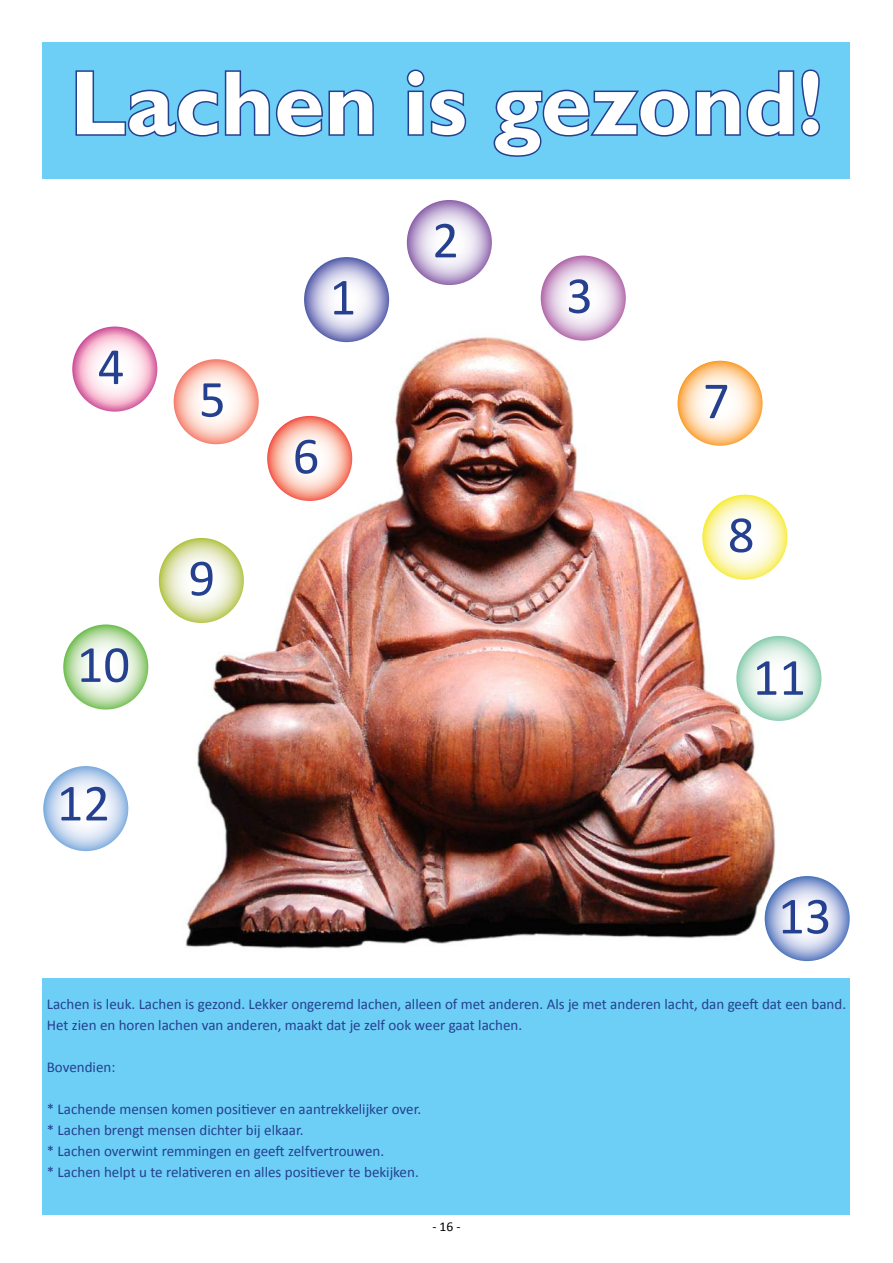
<style>
.page{position:relative;width:893px;height:1263px;background:#fff}
.page>*{position:absolute;margin:0;border:0;box-sizing:border-box;transform-origin:0 0}
.t1{font:700 91.5px "Gill Sans";color:#fff}
.t2{font:52.5px "Calibri";color:#25408f}
.t3{font:15px/21px "Calibri";color:#25408f}
.t4{font:13.5px "Calibri";color:#000}
</style>
<div class="page">
<img style="left:148px;top:318px;width:639px;height:638px">
<div style="left:43px;top:978px;width:807px;height:236px;background:#6dcff6"></div>
<svg style="left:72px;top:327px;width:85px;height:85px"></svg>
<svg style="left:677px;top:361px;width:86px;height:85px"></svg>
<svg style="left:159px;top:538px;width:85px;height:85px"></svg>
<svg style="left:736px;top:636px;width:85px;height:85px"></svg>
<svg style="left:765px;top:876px;width:85px;height:85px"></svg>
<svg style="left:702px;top:495px;width:85px;height:85px"></svg>
<svg style="left:174px;top:359px;width:85px;height:85px"></svg>
<svg style="left:43px;top:766px;width:85px;height:85px"></svg>
<svg style="left:63px;top:624px;width:85px;height:85px"></svg>
<svg style="left:541px;top:256px;width:85px;height:85px"></svg>
<svg style="left:407px;top:200px;width:85px;height:85px"></svg>
<svg style="left:304px;top:257px;width:85px;height:85px"></svg>
<svg style="left:267px;top:416px;width:85px;height:85px"></svg>
<div style="left:43px;top:43px;width:807px;height:136px;background:#6dcff6"></div>
<svg style="left:75px;top:70px;width:299px;height:67px"></svg>
<svg style="left:406px;top:69px;width:61px;height:68px"></svg>
<svg style="left:493px;top:69px;width:327px;height:88px"></svg>
<h1 class="t1" style="left:70px;top:48px;width:754px">Lachen is gezond!</h1>
<h2 class="t2" style="left:98px;top:333px;width:28px">4</h2>
<h2 class="t2" style="left:77px;top:631px;width:55px">10</h2>
<h2 class="t2" style="left:57px;top:770px;width:55px">12</h2>
<h2 class="t2" style="left:199px;top:366px;width:28px">5</h2>
<h2 class="t2" style="left:189px;top:545px;width:28px">9</h2>
<h2 class="t2" style="left:330px;top:264px;width:28px">1</h2>
<h2 class="t2" style="left:293px;top:423px;width:28px">6</h2>
<h2 class="t2" style="left:432px;top:207px;width:28px">2</h2>
<h2 class="t2" style="left:566px;top:262px;width:28px">3</h2>
<h2 class="t2" style="left:703px;top:367px;width:28px">7</h2>
<h2 class="t2" style="left:728px;top:501px;width:28px">8</h2>
<h2 class="t2" style="left:753px;top:644px;width:55px">11</h2>
<h2 class="t2" style="left:778px;top:883px;width:55px">13</h2>
<p class="t3" style="left:47px;top:993px;width:801px">Lachen is leuk. Lachen is gezond. Lekker ongeremd lachen, alleen of met anderen. Als je met anderen lacht, dan geeft dat een band.<br>Het zien en horen lachen van anderen, maakt dat je zelf ook weer gaat lachen.</p>
<p class="t3" style="left:47px;top:1056px;width:70px">Bovendien:</p>
<p class="t3" style="left:47px;top:1098px;width:376px">* Lachende mensen komen positiever en aantrekkelijker over. * Lachen brengt mensen dichter bij elkaar.<br>* Lachen overwint remmingen en geeft zelfvertrouwen.<br>* Lachen helpt u te relativeren en alles positiever te bekijken.</p>
<p class="t4" style="left:432px;top:1217px;width:30px">- 16 -</p>
</div>
